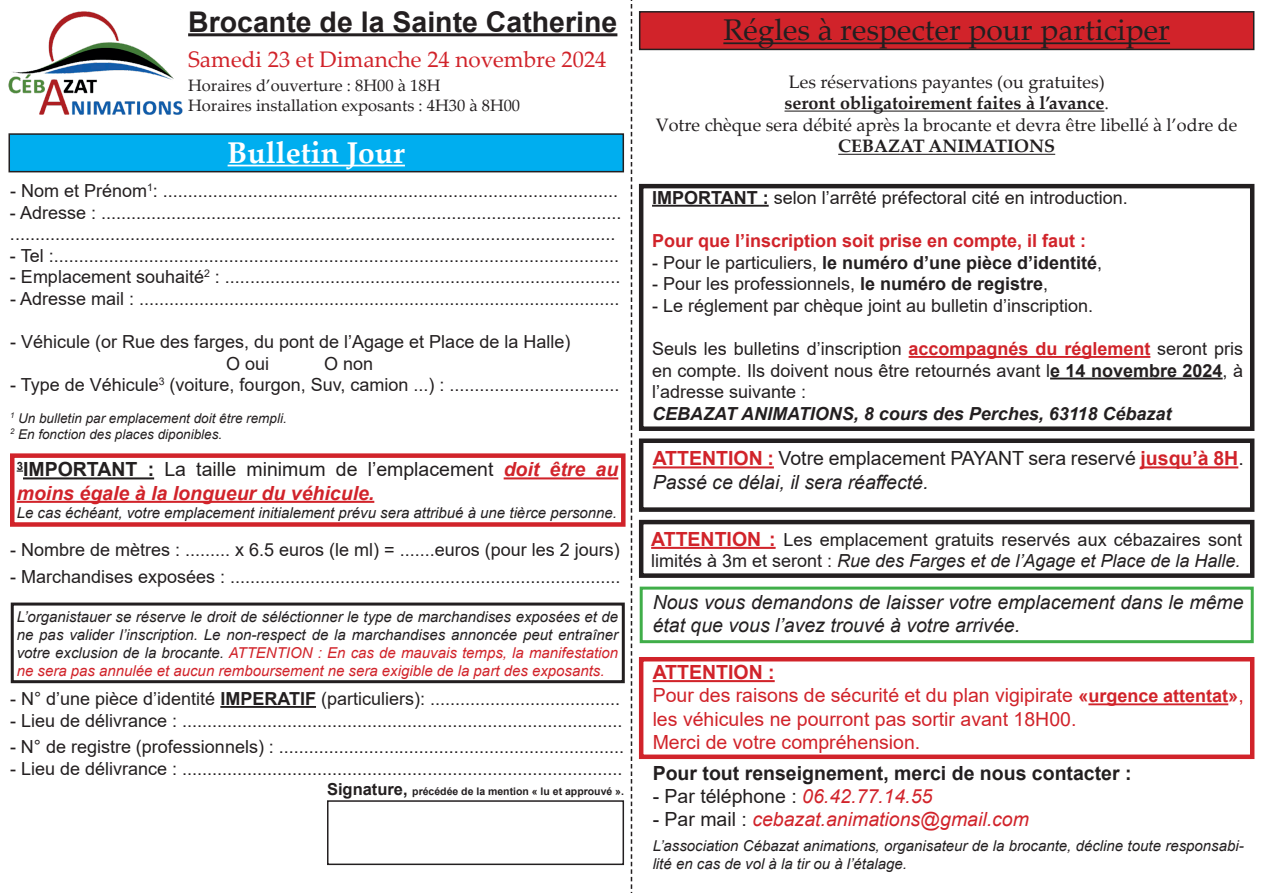
<style>
.page{position:relative;width:1263px;height:893px;background:#fff}
.page>*{position:absolute;margin:0;border:0;box-sizing:border-box;transform-origin:0 0}
.t1{font:30px "Palatino Linotype";color:#231f20}
.t2{font:700 30px "Palatino Linotype";color:#fff}
.t3{font:700 28.5px "Arial";color:#231f20}
.t4{font:22.5px "Palatino Linotype";color:#d1232a}
.t5{font:19.5px/23.4px "Arial";color:#d1232a}
.t6{font:19.5px/23.4px "Arial";color:#231f20}
.t7{font:italic 19.5px/23.4px "Arial";color:#231f20}
.t8{font:italic 700 19.5px/23.4px "Arial";color:#d1232a}
.t9{font:700 19.5px "Arial";color:#231f20}
.t10{font:italic 19.5px "Arial";color:#d1232a}
.t11{font:18px/21.6px "Arial";color:#231f20}
.t12{font:18px/21.6px "Palatino Linotype";color:#231f20;text-align:center}
.t13{font:700 18px "Arial";color:#231f20}
.t14{font:italic 700 18px "Arial";color:#231f20}
.t15{font:700 18px "Arial";color:#d1232a}
.t16{font:700 18px "Palatino Linotype";color:#231f20}
.t17{font:16.5px/19.8px "Palatino Linotype";color:#231f20}
.t18{font:italic 15px/18px "Arial";color:#231f20;text-align:justify}
.t19{font:italic 13.5px/16.2px "Arial";color:#231f20}
.t20{font:700 10.5px "Arial";color:#231f20}
.s1{font-style:normal;color:#231f20}
.s2{font-weight:400;font-style:normal;color:#231f20}
.s3{color:#d1232a}
.s4{font-weight:700}
.s5{font-size:16.5px}
.s6{font-weight:400}
.s7{font-weight:700;color:#d1232a}
.s8{font-style:italic}
.s9{font-weight:700;font-size:19.5px;color:#d1232a}
.s10{font-weight:700;font-size:18px}
.s11{font-style:italic;color:#d1232a}
</style>
<div class="page">
<svg style="left:631px;top:0;width:1px;height:893px"></svg>
<img style="left:9px;top:12px;width:174px;height:103px">
<hr style="left:188px;top:33px;width:429px;height:3px;background:#231f20">
<div style="left:9px;top:134px;width:614px;height:38px;background:#00aeef"></div>
<div style="left:9px;top:133px;width:615px;height:39px;border:2px solid #231f20"></div>
<hr style="left:228px;top:165px;width:177px;height:1px;background:#fff">
<div style="left:640px;top:12px;width:614px;height:37px;background:#d1232a"></div>
<div style="left:639px;top:11px;width:615px;height:39px;border:2px solid #231f20"></div>
<hr style="left:723px;top:42px;width:447px;height:2px;background:#231f20">
<hr style="left:784px;top:111px;width:320px;height:1px;background:#231f20">
<hr style="left:838px;top:154px;width:217px;height:1px;background:#231f20">
<div style="left:639px;top:184px;width:615px;height:247px;border:4px solid #231f20"></div>
<div style="left:639px;top:438px;width:615px;height:74px;border:4px solid #231f20"></div>
<div style="left:639px;top:520px;width:615px;height:58px;border:4px solid #231f20"></div>
<div style="left:640px;top:587px;width:614px;height:56px;border:3px solid #40ae49"></div>
<div style="left:10px;top:453px;width:615px;height:74px;border:4px solid #d1232a"></div>
<svg style="left:17px;top:470px;width:6px;height:2px"></svg>
<hr style="left:23px;top:477px;width:131px;height:2px;background:#231f20">
<hr style="left:504px;top:477px;width:114px;height:2px;background:#d1232a">
<hr style="left:17px;top:501px;width:357px;height:2px;background:#d1232a">
<div style="left:11px;top:603px;width:614px;height:80px;border:3px solid #231f20"></div>
<hr style="left:220px;top:706px;width:96px;height:2px;background:#231f20">
<div style="left:327px;top:800px;width:297px;height:65px;border:2px solid #231f20"></div>
<hr style="left:652px;top:205px;width:117px;height:2px;background:#231f20">
<hr style="left:908px;top:356px;width:242px;height:2px;background:#d1232a">
<hr style="left:1050px;top:378px;width:173px;height:1px;background:#231f20">
<hr style="left:653px;top:466px;width:121px;height:2px;background:#d1232a">
<hr style="left:1140px;top:466px;width:98px;height:2px;background:#d1232a">
<hr style="left:651px;top:547px;width:125px;height:2px;background:#d1232a">
<hr style="left:653px;top:680px;width:122px;height:2px;background:#d1232a">
<hr style="left:1088px;top:703px;width:140px;height:2px;background:#d1232a">
<div style="left:639px;top:657px;width:615px;height:102px;border:4px solid #d1232a"></div>
<h2 class="t3" style="left:188px;top:2px;width:431px">Brocante de la Sainte Catherine</h2>
<p class="t4" style="left:188px;top:43px;width:420px">Samedi 23 et Dimanche 24 novembre 2024</p>
<p class="t17" style="left:188px;top:75px;width:334px">Horaires d’ouverture : 8H00 à 18H<br>Horaires installation exposants : 4H30 à 8H00</p>
<h1 class="t2" style="left:228px;top:131px;width:179px">Bulletin Jour</h1>
<p class="t11" style="left:10px;top:180px;width:610px">- Nom et Prénom<sup>1</sup>: ...........................................................................................</p>
<p class="t11" style="left:10px;top:201px;width:613px">- Adresse : ........................................................................................................ .........................................................................................................................</p>
<p class="t11" style="left:10px;top:245px;width:611px">- Tel :.................................................................................................................</p>
<p class="t11" style="left:10px;top:266px;width:612px">- Emplacement souhaité<sup>2</sup> : ...............................................................................</p>
<p class="t11" style="left:10px;top:288px;width:611px">- Adresse mail : ................................................................................................</p>
<p class="t11" style="left:226px;top:331px;width:346px;text-indent:-216px">- Véhicule (or Rue des farges, du pont de l’Agage et Place de la Halle)<br>O oui</p>
<p class="t11" style="left:324px;top:353px;width:51px">O non</p>
<p class="t11" style="left:10px;top:374px;width:611px">- Type de Véhicule<sup>3</sup> (voiture, fourgon, Suv, camion ...) : ..................................</p>
<p class="t19" style="left:10px;top:410px;width:278px"><sup>1</sup> Un bulletin par emplacement doit être rempli.<br><sup>2</sup> En fonction des places diponibles.</p>
<p class="t8" style="left:17px;top:458px;width:603px"><sup>3</sup><span class="s1">IMPORTANT :</span> <span class="s2">La taille minimum de l’emplacement</span> doit être au moins égale à la longueur du véhicule.</p>
<p class="t18" style="left:17px;top:504px;width:602px">Le cas échéant, votre emplacement initialement prévu sera attribué à une tièrce personne.</p>
<p class="t11" style="left:10px;top:539px;width:611px">- Nombre de mètres : ......... x 6.5 euros (le ml) = .......euros (pour les 2 jours)</p>
<p class="t11" style="left:10px;top:566px;width:612px">- Marchandises exposées : ..............................................................................</p>
<p class="t18" style="left:17px;top:607px;width:603px">L’organistauer se réserve le droit de séléctionner le type de marchandises exposées et de ne pas valider l’inscription. Le non-respect de la marchandises annoncée peut entraîner votre exclusion de la brocante. <span class="s3">ATTENTION : En cas de mauvais temps, la manifestation ne sera pas annulée et aucun remboursement ne sera exigible de la part des exposants.</span></p>
<p class="t11" style="left:10px;top:688px;width:612px">- N° d’une pièce d’identité <span class="s4">IMPERATIF</span> (particuliers): ......................................</p>
<p class="t11" style="left:10px;top:709px;width:614px">- Lieu de délivrance : ........................................................................................</p>
<p class="t11" style="left:10px;top:736px;width:616px">- N° de registre (professionnels) : .....................................................................</p>
<p class="t11" style="left:10px;top:757px;width:614px">- Lieu de délivrance : ........................................................................................</p>
<p class="t20" style="left:327px;top:784px;width:298px"><span class="s5">Signature,</span> précédée de la mention « lu et approuvé ».</p>
<h1 class="t1" style="left:723px;top:9px;width:448px">Régles à respecter pour participer</h1>
<p class="t12" style="left:656px;top:70px;width:583px">Les réservations payantes (ou gratuites)<br><span class="s4">seront obligatoirement faites à l’avance</span>.<br>Votre chèque sera débité après la brocante et devra être libellé à l’odre de</p>
<p class="t16" style="left:838px;top:134px;width:218px">CEBAZAT ANIMATIONS</p>
<p class="t11" style="left:652px;top:187px;width:477px"><span class="s4">IMPORTANT :</span> selon l’arrêté préfectoral cité en introduction.</p>
<p class="t15" style="left:652px;top:228px;width:436px">Pour que l’inscription soit prise en compte, il faut :</p>
<p class="t13" style="left:652px;top:250px;width:452px"><span class="s6">- Pour le particuliers,</span> le numéro d’une pièce d’identité<span class="s6">,</span></p>
<p class="t11" style="left:652px;top:273px;width:398px">- Pour les professionnels, <span class="s4">le numéro de registre</span>,</p>
<p class="t11" style="left:652px;top:295px;width:443px">- Le réglement par chèque joint au bulletin d’inscription.</p>
<p class="t11" style="left:652px;top:338px;width:593px;text-align:justify">Seuls les bulletins d’inscription <span class="s7">accompagnés du réglement</span> seront pris en compte. Ils doivent nous être retournés avant l<span class="s4">e 14 novembre 2024</span>, à l’adresse suivante :</p>
<p class="t14" style="left:652px;top:401px;width:521px">CEBAZAT ANIMATIONS, 8 cours des Perches, 63118 Cébazat</p>
<p class="t6" style="left:653px;top:447px;width:593px"><span class="s7">ATTENTION :</span> Votre emplacement PAYANT sera reservé <span class="s7">jusqu’à 8H</span>.<br><span class="s8">Passé ce délai, il sera réaffecté.</span></p>
<p class="t11" style="left:651px;top:529px;width:593px"><span class="s9">ATTENTION :</span> Les emplacement gratuits reservés aux cébazaires sont limités à 3m et seront : <span class="s8">Rue des Farges et de l’Agage et Place de la Halle.</span></p>
<p class="t7" style="left:653px;top:591px;width:592px">Nous vous demandons de laisser votre emplacement dans le même état que vous l’avez trouvé à votre arrivée.</p>
<p class="t5" style="left:653px;top:660px;width:593px"><span class="s4">ATTENTION :<br></span>Pour des raisons de sécurité et du plan vigipirate <span class="s10">«urgence attentat»</span>, les véhicules ne pourront pas sortir avant 18H00.<br>Merci de votre compréhension.</p>
<p class="t9" style="left:653px;top:759px;width:480px">Pour tout renseignement, merci de nous contacter :</p>
<p class="t6" style="left:653px;top:784px;width:281px">- Par téléphone : <span class="s11">06.42.77.14.55</span></p>
<p class="t10" style="left:653px;top:807px;width:378px"><span class="s1">- Par mail :</span> cebazat.animations@gmail.com</p>
<p class="t18" style="left:653px;top:837px;width:593px">L’association Cébazat animations, organisateur de la brocante, décline toute responsabi&shy;lité en cas de vol à la tir ou à l’étalage.</p>
</div>
